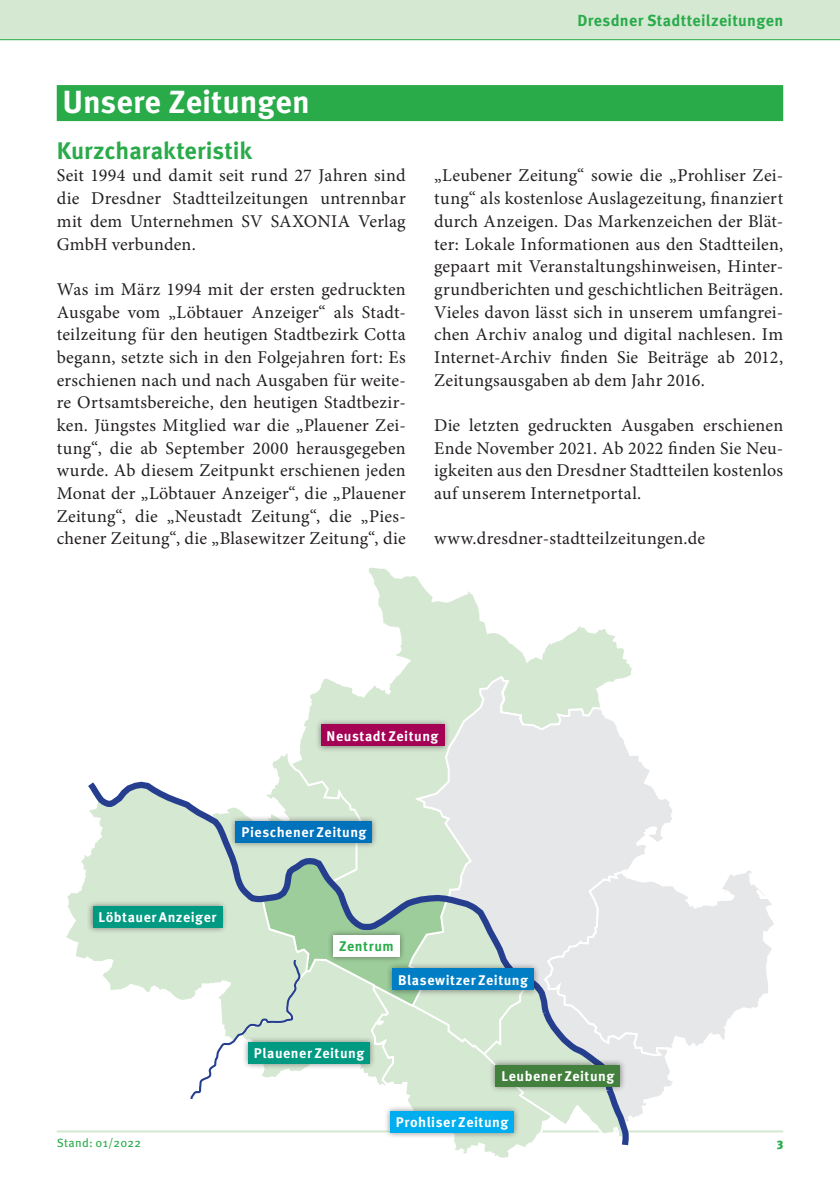
<style>
.page{position:relative;width:840px;height:1191px;background:#fff}
.page>*{position:absolute;margin:0;border:0;box-sizing:border-box;transform-origin:0 0}
.Überschrift_I{font:700 32px "Meta Pro";color:#fff}
.Überschrift_II{font:700 24px "Meta Pro";letter-spacing:-.005em;color:#29ab4a}
.t1{font:18px/22.6px "Minion Pro";letter-spacing:.01em;color:#231f20;text-align:justify}
.SEITENTITEL{font:700 16px "Meta Pro";letter-spacing:.015em;color:#29ab4a}
.t2{font:700 14px "Meta Pro";letter-spacing:.035em;color:#fff}
.t3{font:700 14px "Meta Pro";letter-spacing:.035em;color:#29ab4a}
.SEITENZAHL_rechts{font:12px "Meta Pro";letter-spacing:.025em;color:#29ab4a}
.SEITENZAHL_rechts-2{font:900 12px "Meta Pro";color:#29ab4a}
</style>
<div class="page">
<div style="left:0;top:0;width:839px;height:40px;background:#d5e8d2"></div>
<hr style="left:0;top:39px;width:839px;height:1px;background:#29ab4a">
<hr style="left:57px;top:1130px;width:725px;height:2px;background:#d5e8d2">
<div style="left:57px;top:85px;width:725px;height:36px;background:#29ab4a"></div>
<svg style="left:676px;top:871px;width:98px;height:175px"></svg>
<svg style="left:66px;top:861px;width:16px;height:97px"></svg>
<svg style="left:300px;top:567px;width:332px;height:182px"></svg>
<svg style="left:412px;top:674px;width:264px;height:444px"></svg>
<svg style="left:272px;top:749px;width:355px;height:409px"></svg>
<svg style="left:82px;top:775px;width:549px;height:376px"></svg>
<div style="left:86px;top:899px;width:142px;height:35px;background:#231f20;opacity:.5"></div>
<div style="left:93px;top:906px;width:129px;height:22px;background:#009982"></div>
<div style="left:242px;top:1035px;width:134px;height:35px;background:#231f20;opacity:.5"></div>
<div style="left:248px;top:1042px;width:122px;height:22px;background:#009982"></div>
<div style="left:229px;top:814px;width:149px;height:35px;background:#231f20;opacity:.5"></div>
<div style="left:236px;top:821px;width:136px;height:22px;background:#0071bb"></div>
<div style="left:386px;top:962px;width:153px;height:34px;background:#231f20;opacity:.5"></div>
<div style="left:392px;top:968px;width:141px;height:22px;background:#007ec5"></div>
<div style="left:489px;top:1058px;width:137px;height:35px;background:#231f20;opacity:.5"></div>
<div style="left:495px;top:1064px;width:124px;height:22px;background:#43803d"></div>
<div style="left:384px;top:1104px;width:136px;height:35px;background:#231f20;opacity:.5"></div>
<div style="left:390px;top:1111px;width:123px;height:21px;background:#00aeef"></div>
<div style="left:314px;top:718px;width:136px;height:35px;background:#231f20;opacity:.5"></div>
<div style="left:321px;top:724px;width:123px;height:22px;background:#a40255"></div>
<div style="left:327px;top:929px;width:78px;height:34px;background:#231f20;opacity:.5"></div>
<div style="left:333px;top:935px;width:66px;height:22px;background:#fff"></div>
<p class="Überschrift_I" style="left:62px;top:82px;width:249px">Unsere Zeitungen</p>
<p class="Überschrift_II" style="left:57px;top:135px;width:197px">Kurzcharakteristik</p>
<p class="t1" style="left:57px;top:164px;width:350px">Seit 1994 und damit seit rund 27 Jahren sind die Dresdner Stadtteilzeitungen untrennbar mit dem Unternehmen SV SAXONIA Verlag GmbH verbunden.</p>
<p class="t1" style="left:57px;top:278px;width:350px">Was im März 1994 mit der ersten gedruckten Ausgabe vom „Löbtauer Anzeiger“ als Stadt&shy;teilzeitung für den heutigen Stadtbezirk Cotta begann, setzte sich in den Folgejahren fort: Es erschienen nach und nach Ausgaben für weite&shy;re Ortsamtsbereiche, den heutigen Stadtbezir&shy;ken. Jüngstes Mitglied war die „Plauener Zei&shy;tung“, die ab September 2000 herausgegeben wurde. Ab diesem Zeitpunkt erschienen jeden Monat der „Löbtauer Anzeiger“, die „Plauener Zeitung“, die „Neustadt Zeitung“, die „Pies&shy;chener Zeitung“, die „Blasewitzer Zeitung“, die</p>
<p class="SEITENTITEL" style="left:577px;top:10px;width:207px">Dresdner Stadtteilzeitungen</p>
<p class="t1" style="left:434px;top:164px;width:350px">„Leubener Zeitung“ sowie die „Prohliser Zei&shy;tung“ als kostenlose Auslagezeitung, finanziert durch Anzeigen. Das Markenzeichen der Blät&shy;ter: Lokale Informationen aus den Stadtteilen, gepaart mit Veranstaltungshinweisen, Hinter&shy;grundberichten und geschichtlichen Beiträgen.<br>Vieles davon lässt sich in unserem umfangrei&shy;chen Archiv analog und digital nachlesen. Im Internet-Archiv finden Sie Beiträge ab 2012, Zeitungsausgaben ab dem Jahr 2016.</p>
<p class="t1" style="left:434px;top:414px;width:350px">Die letzten gedruckten Ausgaben erschienen Ende November 2021. Ab 2022 finden Sie Neu&shy;igkeiten aus den Dresdner Stadtteilen kostenlos auf unserem Internetportal.</p>
<p class="t1" style="left:434px;top:527px;width:272px">www.dresdner-stadtteilzeitungen.de</p>
<p class="t2" style="left:326px;top:727px;width:113px">Neustadt Zeitung</p>
<p class="t2" style="left:241px;top:823px;width:126px">Pieschener Zeitung</p>
<p class="t2" style="left:98px;top:908px;width:119px">Löbtauer Anzeiger</p>
<p class="t3" style="left:339px;top:937px;width:56px">Zentrum</p>
<p class="t2" style="left:254px;top:1044px;width:112px">Plauener Zeitung</p>
<p class="t2" style="left:398px;top:971px;width:131px">Blasewitzer Zeitung</p>
<p class="t2" style="left:501px;top:1067px;width:114px">Leubener Zeitung</p>
<p class="t2" style="left:395px;top:1113px;width:114px">Prohliser Zeitung</p>
<p class="SEITENZAHL_rechts" style="left:57px;top:1135px;width:86px">Stand: 01/2022</p>
<p class="SEITENZAHL_rechts-2" style="left:776px;top:1135px;width:8px">3</p>
</div>
